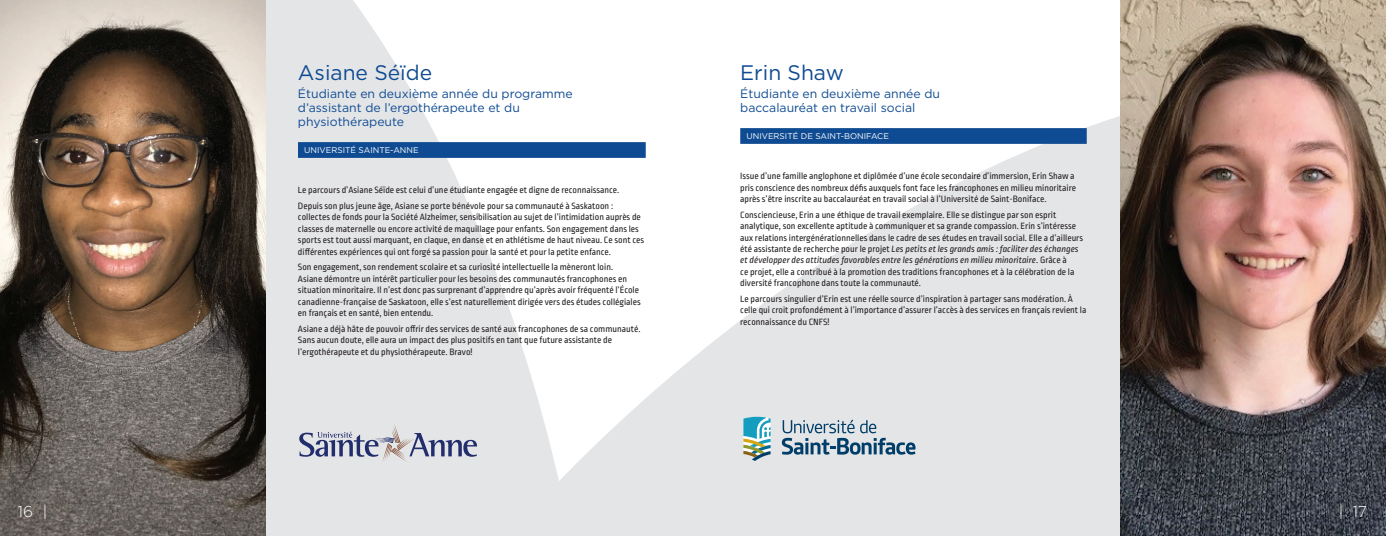
<style>
.page{position:relative;width:1386px;height:536px;background:#fff}
.page>*{position:absolute;margin:0;border:0;box-sizing:border-box;transform-origin:0 0}
.t1{font:21px "Gotham";color:#0f4b92}
.t2{font:300 15.75px "Gotham";color:#fff}
.t3{font:12.25px/14px "Gotham";color:#0f4b92}
.t4{font:9.62px/11.4px "Ropa Soft Pro";color:#231f20}
.t5{font:8.31px "Gotham";color:#fff}
.s1{font-style:italic}
</style>
<div class="page">
<svg style="left:788px;top:116px;width:332px;height:170px;fill:#e4e5e7"></svg>
<svg style="left:266px;top:0;width:235px;height:286px;fill:#e4e5e7"></svg>
<svg style="left:266px;top:286px;width:854px;height:250px;background:#e7e8ea"></svg>
<div style="left:298px;top:142px;width:348px;height:16px;background:#0f4b92"></div>
<div style="left:740px;top:128px;width:347px;height:16px;background:#0f4b92"></div>
<img style="left:0;top:0;width:266px;height:536px">
<img style="left:1120px;top:0;width:266px;height:536px">
<svg style="left:299px;top:423px;width:178px;height:39px;background:#bfc1cd"></svg>
<svg style="left:782px;top:419px;width:134px;height:35px;background:#a3b5c3"></svg>
<svg style="left:743px;top:416px;width:28px;height:45px"></svg>
<h1 class="t1" style="left:298px;top:59px;width:136px">Asiane Séïde</h1>
<p class="t3" style="left:298px;top:87px;width:276px">Étudiante en deuxième année du programme d’assistant de l’ergothérapeute et du physiothérapeute</p>
<p class="t5" style="left:304px;top:145px;width:116px">U niversité Sainte-Anne</p>
<p class="t4" style="left:298px;top:183px;width:323px;line-height:15.8px">Le parcours d’Asiane Séïde est celui d’une étudiante engagée et digne de reconnaissance.<br>Depuis son plus jeune âge, Asiane se porte bénévole pour sa communauté à Saskatoon :</p>
<p class="t4" style="left:298px;top:212px;width:348px">collectes de fonds pour la Société Alzheimer, sensibilisation au sujet de l’intimidation auprès de classes de maternelle ou encore activité de maquillage pour enfants. Son engagement dans les sports est tout aussi marquant, en claque, en danse et en athlétisme de haut niveau. Ce sont ces différentes expériences qui ont forgé sa passion pour la santé et pour la petite enfance.</p>
<p class="t4" style="left:298px;top:262px;width:344px">Son engagement, son rendement scolaire et sa curiosité intellectuelle la mèneront loin.<br>Asiane démontre un intérêt particulier pour les besoins des communautés francophones en situation minoritaire. Il n’est donc pas surprenant d’apprendre qu’après avoir fréquenté l’École canadienne-française de Saskatoon, elle s’est naturellement dirigée vers des études collégiales en français et en santé, bien entendu.</p>
<p class="t4" style="left:298px;top:323px;width:344px">Asiane a déjà hâte de pouvoir offrir des services de santé aux francophones de sa communauté.<br>Sans aucun doute, elle aura un impact des plus positifs en tant que future assistante de l’ergothérapeute et du physiothérapeute. Bravo!</p>
<h1 class="t1" style="left:740px;top:59px;width:105px">Erin Shaw</h1>
<p class="t3" style="left:740px;top:87px;width:201px">Étudiante en deuxième année du baccalauréat en travail social</p>
<p class="t5" style="left:747px;top:131px;width:144px">U niversité de Saint-Boniface</p>
<p class="t4" style="left:740px;top:171px;width:337px">Issue d’une famille anglophone et diplômée d’une école secondaire d’immersion, Erin Shaw a pris conscience des nombreux défis auxquels font face les francophones en milieu minoritaire après s’être inscrite au baccalauréat en travail social à l’Université de Saint-Boniface.</p>
<p class="t4" style="left:740px;top:209px;width:344px">Consciencieuse, Erin a une éthique de travail exemplaire. Elle se distingue par son esprit analytique, son excellente aptitude à communiquer et sa grande compassion. Erin s’intéresse aux relations intergénérationnelles dans le cadre de ses études en travail social. Elle a d’ailleurs été assistante de recherche pour le projet <span class="s1">Les petits et les grands amis : faciliter des échanges et développer des attitudes favorables entre les générations en milieu minoritaire</span>. Grâce à<br>ce projet, elle a contribué à la promotion des traditions francophones et à la célébration de la diversité francophone dans toute la communauté.</p>
<p class="t4" style="left:740px;top:293px;width:348px">Le parcours singulier d’Erin est une réelle source d’inspiration à partager sans modération. À celle qui croit profondément à l’importance d’assurer l’accès à des services en français revient la reconnaissance du CNFS!</p>
<h2 class="t2" style="left:18px;top:501px;width:31px">16 |</h2>
<h2 class="t2" style="left:1339px;top:501px;width:30px">| 17</h2>
</div>
